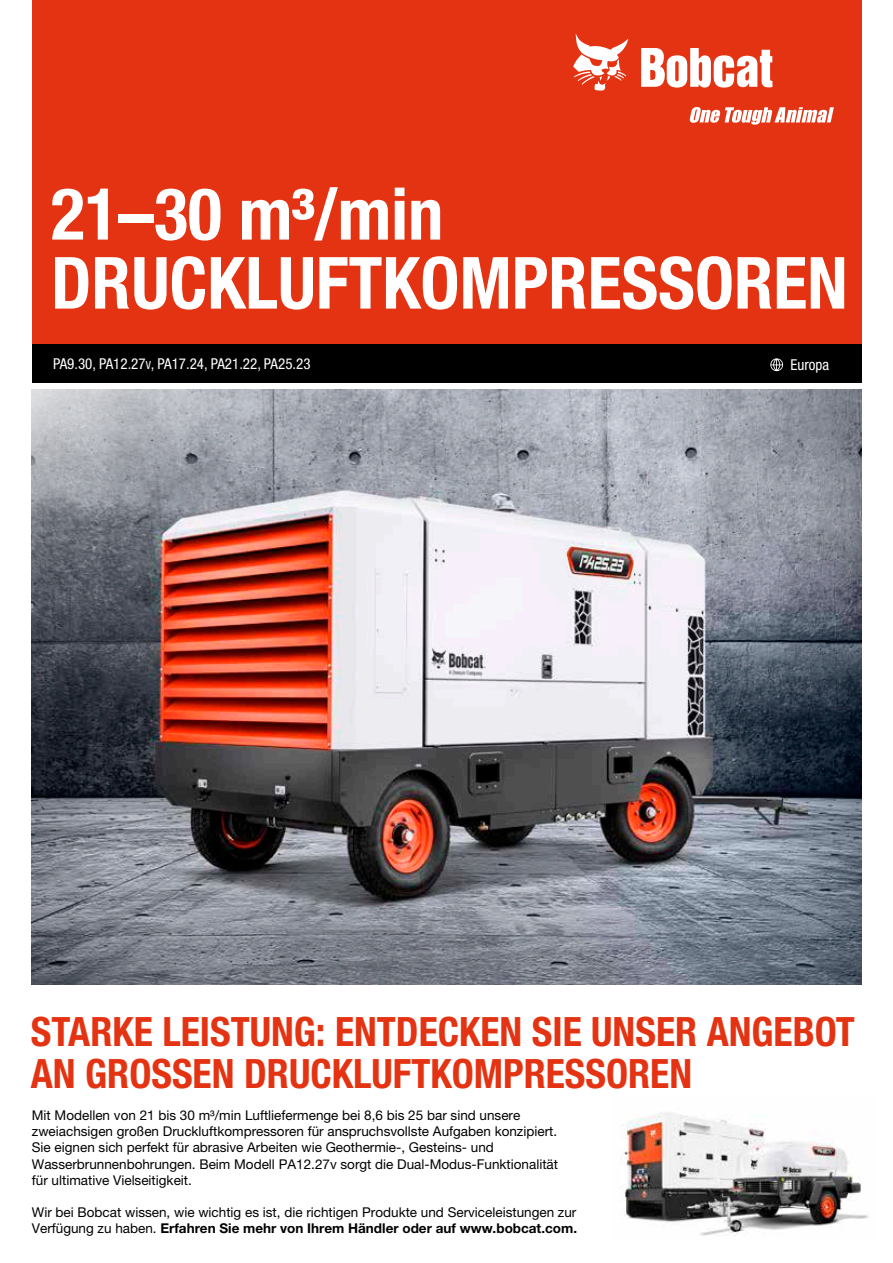
<style>
.page{position:relative;width:893px;height:1263px;background:#fff}
.page>*{position:absolute;margin:0;border:0;box-sizing:border-box;transform-origin:0 0}
.t1{font:700 condensed 72px/69px "Helvetica Neue LT Pro";color:#fff}
.t2{font:700 condensed 40.5px/42px "Helvetica Neue LT Pro";color:#e43312}
.t3{font:condensed 15px "Helvetica Neue LT Pro";color:#fff}
.t4{font:13.5px/16.2px "Helvetica Neue LT Pro";color:#000}
.s1{font-size:11.25px}
.s2{font-weight:700}
</style>
<div class="page">
<img style="left:32px;top:389px;width:829px;height:595px">
<div style="left:32px;top:0;width:829px;height:383px;background:#e43312"></div>
<div style="left:32px;top:344px;width:829px;height:39px;background:#000"></div>
<img style="left:621px;top:1113px;width:248px;height:123px">
<svg style="left:690px;top:107px;width:144px;height:18px"></svg>
<svg style="left:641px;top:48px;width:131px;height:40px"></svg>
<svg style="left:573px;top:33px;width:55px;height:58px"></svg>
<svg style="left:770px;top:358px;width:13px;height:13px"></svg>
<h1 class="t1" style="left:51px;top:179px;width:798px">21–30 m³/min<br>DRUCKLUFTKOMPRESSOREN</h1>
<p class="t3" style="left:53px;top:355px;width:259px">PA9.30, PA12.27<span class="s1">V</span>, PA17.24, PA21.22, PA25.23</p>
<p class="t3" style="left:791px;top:356px;width:40px">Europa</p>
<h2 class="t2" style="left:31px;top:1010px;width:826px">STARKE LEISTUNG: ENTDECKEN SIE UNSER ANGEBOT<br>AN GROSSEN DRUCKLUFTKOMPRESSOREN</h2>
<p class="t4" style="left:32px;top:1107px;width:528px">Mit Modellen von 21 bis 30 m³/min Luftliefermenge bei 8,6 bis 25 bar sind unsere zweiachsigen großen Druckluftkompressoren für anspruchsvollste Aufgaben konzipiert.<br>Sie eignen sich perfekt für abrasive Arbeiten wie Geothermie-, Gesteins- und Wasserbrunnenbohrungen. Beim Modell PA12.27v sorgt die Dual-Modus-Funktionalität für ultimative Vielseitigkeit.</p>
<p class="t4" style="left:32px;top:1204px;width:547px">Wir bei Bobcat wissen, wie wichtig es ist, die richtigen Produkte und Serviceleistungen zur<br>Verfügung zu haben. <span class="s2">Erfahren Sie mehr von Ihrem Händler oder auf www.bobcat.com.</span></p>
</div>
